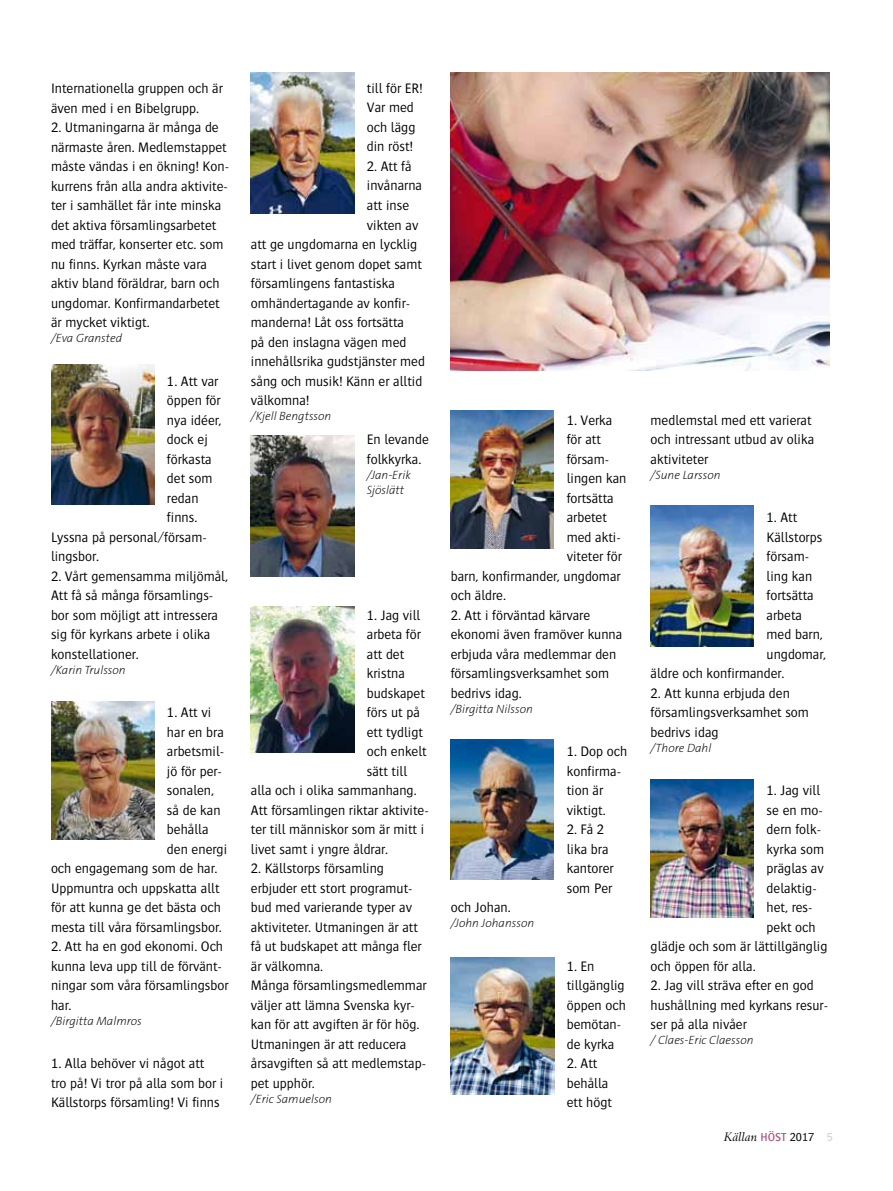
<style>
.page{position:relative;width:893px;height:1191px;background:#fff}
.page>*{position:absolute;margin:0;border:0;box-sizing:border-box;transform-origin:0 0}
.t1{font:300 14.25px/19.5px "Bosis";color:#000}
.t2{font:italic 200 12px/15px "The Sans B2";color:#000}
.t3{font:italic 12px "Berling Nova Display Pro";color:#000}
.s1{font-family:"Bosis";font-style:normal;color:#ae5482}
.s2{font-family:"Bosis";font-weight:300;font-style:normal}
.s3{font-family:"Bosis";font-style:normal;color:#d2d6d4}
</style>
<div class="page">
<img style="left:451px;top:72px;width:378px;height:298px">
<img style="left:51px;top:364px;width:103px;height:140px">
<img style="left:51px;top:702px;width:103px;height:137px">
<img style="left:251px;top:72px;width:103px;height:141px">
<img style="left:251px;top:435px;width:103px;height:141px">
<img style="left:251px;top:607px;width:103px;height:145px">
<img style="left:451px;top:410px;width:103px;height:138px">
<img style="left:451px;top:739px;width:103px;height:141px">
<img style="left:451px;top:957px;width:103px;height:137px">
<img style="left:651px;top:506px;width:103px;height:140px">
<img style="left:651px;top:780px;width:103px;height:137px">
<p class="t1" style="left:51px;top:78px;width:173px">Internationella gruppen och är även med i en Bibelgrupp.</p>
<p class="t1" style="left:51px;top:117px;width:180px">2. Utmaningarna är många de närmaste åren. Medlemstappet måste vändas i en ökning! Kon&shy;kurrens från alla andra aktivite&shy;ter i samhället får inte minska det aktiva församlingsarbetet med träffar, konserter etc. som nu finns. Kyrkan måste vara aktiv bland föräldrar, barn och ungdomar. Konfirmandarbetet är mycket viktigt.</p>
<p class="t2" style="left:51px;top:331px;width:73px">/Eva Gransted</p>
<p class="t1" style="left:167px;top:371px;width:53px">1. Att var</p>
<p class="t1" style="left:167px;top:390px;width:55px">öppen för</p>
<p class="t1" style="left:167px;top:410px;width:56px">nya idéer,</p>
<p class="t1" style="left:167px;top:429px;width:42px">dock ej</p>
<p class="t1" style="left:167px;top:449px;width:46px">förkasta</p>
<p class="t1" style="left:167px;top:468px;width:47px">det som</p>
<p class="t1" style="left:167px;top:488px;width:33px">redan</p>
<p class="t1" style="left:167px;top:507px;width:32px">finns.</p>
<p class="t1" style="left:51px;top:527px;width:157px">Lyssna på personal/försam-</p>
<p class="t1" style="left:51px;top:546px;width:49px">lingsbor.</p>
<p class="t1" style="left:51px;top:566px;width:178px">2. Vårt gemensamma miljömål,<br>Att få så många församlings&shy;bor som möjligt att intressera sig för kyrkans arbete i olika konstellationer.</p>
<p class="t2" style="left:51px;top:662px;width:76px">/Karin Trulsson</p>
<p class="t1" style="left:167px;top:702px;width:46px">1. Att vi</p>
<p class="t1" style="left:167px;top:722px;width:58px">har en bra</p>
<p class="t1" style="left:167px;top:741px;width:59px">arbetsmil-</p>
<p class="t1" style="left:167px;top:761px;width:57px">jö för per-</p>
<p class="t1" style="left:167px;top:780px;width:49px">sonalen,</p>
<p class="t1" style="left:167px;top:800px;width:55px">så de kan</p>
<p class="t1" style="left:167px;top:819px;width:43px">behålla</p>
<p class="t1" style="left:167px;top:839px;width:62px">den energi</p>
<p class="t1" style="left:51px;top:858px;width:168px">och engagemang som de har.</p>
<p class="t1" style="left:51px;top:878px;width:170px">Uppmuntra och uppskatta allt</p>
<p class="t1" style="left:51px;top:897px;width:171px">för att kunna ge det bästa och</p>
<p class="t1" style="left:51px;top:917px;width:172px">mesta till våra församlingsbor.</p>
<p class="t1" style="left:51px;top:936px;width:179px">2. Att ha en god ekonomi. Och kunna leva upp till de förvänt&shy;ningar som våra församlingsbor har.</p>
<p class="t2" style="left:51px;top:1013px;width:92px">/Birgitta Malmros</p>
<p class="t1" style="left:51px;top:1053px;width:174px">1. Alla behöver vi något att tro på! Vi tror på alla som bor i<br>Källstorps församling! Vi finns</p>
<p class="t1" style="left:367px;top:78px;width:57px">till för ER!<br>Var med och lägg din röst!</p>
<p class="t1" style="left:367px;top:156px;width:46px">2. Att få</p>
<p class="t1" style="left:367px;top:176px;width:57px">invånarna</p>
<p class="t1" style="left:367px;top:195px;width:44px">att inse</p>
<p class="t1" style="left:367px;top:215px;width:53px">vikten av</p>
<p class="t1" style="left:251px;top:234px;width:168px">att ge ungdomarna en lycklig</p>
<p class="t1" style="left:251px;top:254px;width:173px">start i livet genom dopet samt</p>
<p class="t1" style="left:251px;top:273px;width:146px">församlingens fantastiska</p>
<p class="t1" style="left:251px;top:293px;width:161px">omhändertagande av konfir-</p>
<p class="t1" style="left:251px;top:312px;width:155px">manderna! Låt oss fortsätta</p>
<p class="t1" style="left:251px;top:332px;width:157px">på den inslagna vägen med</p>
<p class="t1" style="left:251px;top:351px;width:176px">innehållsrika gudstjänster med</p>
<p class="t1" style="left:251px;top:371px;width:173px">sång och musik! Känn er alltid</p>
<p class="t1" style="left:251px;top:390px;width:60px">välkomna!</p>
<p class="t2" style="left:251px;top:409px;width:82px">/Kjell Bengtsson</p>
<p class="t1" style="left:367px;top:429px;width:63px">En levande folkkyrka.</p>
<p class="t2" style="left:367px;top:467px;width:45px">/Jan-Erik<br>Sjöslätt</p>
<p class="t1" style="left:367px;top:605px;width:55px">1. Jag vill</p>
<p class="t1" style="left:367px;top:624px;width:56px">arbeta för</p>
<p class="t1" style="left:367px;top:644px;width:39px">att det</p>
<p class="t1" style="left:367px;top:663px;width:40px">kristna</p>
<p class="t1" style="left:367px;top:683px;width:60px">budskapet</p>
<p class="t1" style="left:367px;top:702px;width:55px">förs ut på</p>
<p class="t1" style="left:367px;top:722px;width:58px">ett tydligt</p>
<p class="t1" style="left:367px;top:741px;width:61px">och enkelt</p>
<p class="t1" style="left:367px;top:761px;width:42px">sätt till</p>
<p class="t1" style="left:251px;top:780px;width:167px">alla och i olika sammanhang.</p>
<p class="t1" style="left:251px;top:800px;width:179px">Att församlingen riktar aktivite-</p>
<p class="t1" style="left:251px;top:819px;width:175px">ter till människor som är mitt i</p>
<p class="t1" style="left:251px;top:839px;width:139px">livet samt i yngre åldrar.</p>
<p class="t1" style="left:251px;top:858px;width:177px">2. Källstorps församling erbjuder ett stort programut&shy;bud med varierande typer av aktiviteter. Utmaningen är att få ut budskapet att många fler är välkomna.<br>Många församlingsmedlemmar väljer att lämna Svenska kyr&shy;kan för att avgiften är för hög.<br>Utmaningen är att reducera årsavgiften så att medlemstap&shy;pet upphör.</p>
<p class="t2" style="left:251px;top:1091px;width:83px">/Eric Samuelson</p>
<p class="t1" style="left:567px;top:410px;width:47px">1. Verka</p>
<p class="t1" style="left:567px;top:429px;width:36px">för att</p>
<p class="t1" style="left:567px;top:449px;width:44px">försam-</p>
<p class="t1" style="left:567px;top:468px;width:61px">lingen kan</p>
<p class="t1" style="left:567px;top:488px;width:49px">fortsätta</p>
<p class="t1" style="left:567px;top:507px;width:42px">arbetet</p>
<p class="t1" style="left:567px;top:527px;width:56px">med akti-</p>
<p class="t1" style="left:567px;top:546px;width:57px">viteter för</p>
<p class="t1" style="left:451px;top:566px;width:171px">barn, konfirmander, ungdomar</p>
<p class="t1" style="left:451px;top:585px;width:57px">och äldre.</p>
<p class="t1" style="left:451px;top:605px;width:173px">2. Att i förväntad kärvare ekonomi även framöver kunna erbjuda våra medlemmar den församlingsverksamhet som bedrivs idag.</p>
<p class="t2" style="left:451px;top:701px;width:84px">/Birgitta Nilsson</p>
<p class="t1" style="left:567px;top:741px;width:62px">1. Dop och konfirma&shy;tion är viktigt.</p>
<p class="t1" style="left:567px;top:819px;width:48px">2. Få 2 lika bra kantorer som Per</p>
<p class="t1" style="left:451px;top:897px;width:61px">och Johan.</p>
<p class="t2" style="left:451px;top:916px;width:85px">/John Johansson</p>
<p class="t1" style="left:567px;top:956px;width:61px">1. En tillgänglig öppen och bemötan&shy;de kyrka</p>
<p class="t1" style="left:567px;top:1053px;width:47px">2. Att behålla ett högt</p>
<p class="t1" style="left:651px;top:410px;width:165px">medlemstal med ett varierat och intressant utbud av olika aktiviteter</p>
<p class="t2" style="left:651px;top:467px;width:72px">/Sune Larsson</p>
<p class="t1" style="left:767px;top:507px;width:32px">1. Att</p>
<p class="t1" style="left:767px;top:527px;width:57px">Källstorps</p>
<p class="t1" style="left:767px;top:546px;width:44px">försam-</p>
<p class="t1" style="left:767px;top:566px;width:47px">ling kan</p>
<p class="t1" style="left:767px;top:585px;width:49px">fortsätta</p>
<p class="t1" style="left:767px;top:605px;width:37px">arbeta</p>
<p class="t1" style="left:767px;top:624px;width:58px">med barn,</p>
<p class="t1" style="left:767px;top:644px;width:61px">ungdomar,</p>
<p class="t1" style="left:651px;top:663px;width:135px">äldre och konfirmander.</p>
<p class="t1" style="left:651px;top:683px;width:160px">2. Att kunna erbjuda den församlingsverksamhet som bedrivs idag</p>
<p class="t2" style="left:651px;top:740px;width:62px">/Thore Dahl</p>
<p class="t1" style="left:767px;top:780px;width:55px">1. Jag vill</p>
<p class="t1" style="left:767px;top:800px;width:58px">se en mo-</p>
<p class="t1" style="left:767px;top:819px;width:56px">dern folk-</p>
<p class="t1" style="left:767px;top:839px;width:59px">kyrka som</p>
<p class="t1" style="left:767px;top:858px;width:59px">präglas av</p>
<p class="t1" style="left:767px;top:878px;width:52px">delaktig-</p>
<p class="t1" style="left:767px;top:897px;width:48px">het, res-</p>
<p class="t1" style="left:767px;top:917px;width:51px">pekt och</p>
<p class="t1" style="left:651px;top:936px;width:178px">glädje och som är lättillgänglig</p>
<p class="t1" style="left:651px;top:956px;width:106px">och öppen för alla.</p>
<p class="t1" style="left:651px;top:975px;width:179px">2. Jag vill sträva efter en god hushållning med kyrkans resur&shy;ser på alla nivåer</p>
<p class="t2" style="left:651px;top:1033px;width:105px">/ Claes-Eric Claesson</p>
<p class="t3" style="left:724px;top:1130px;width:111px">Källan <span class="s1">höst</span> <span class="s2">2017</span> <span class="s3">5</span></p>
</div>
